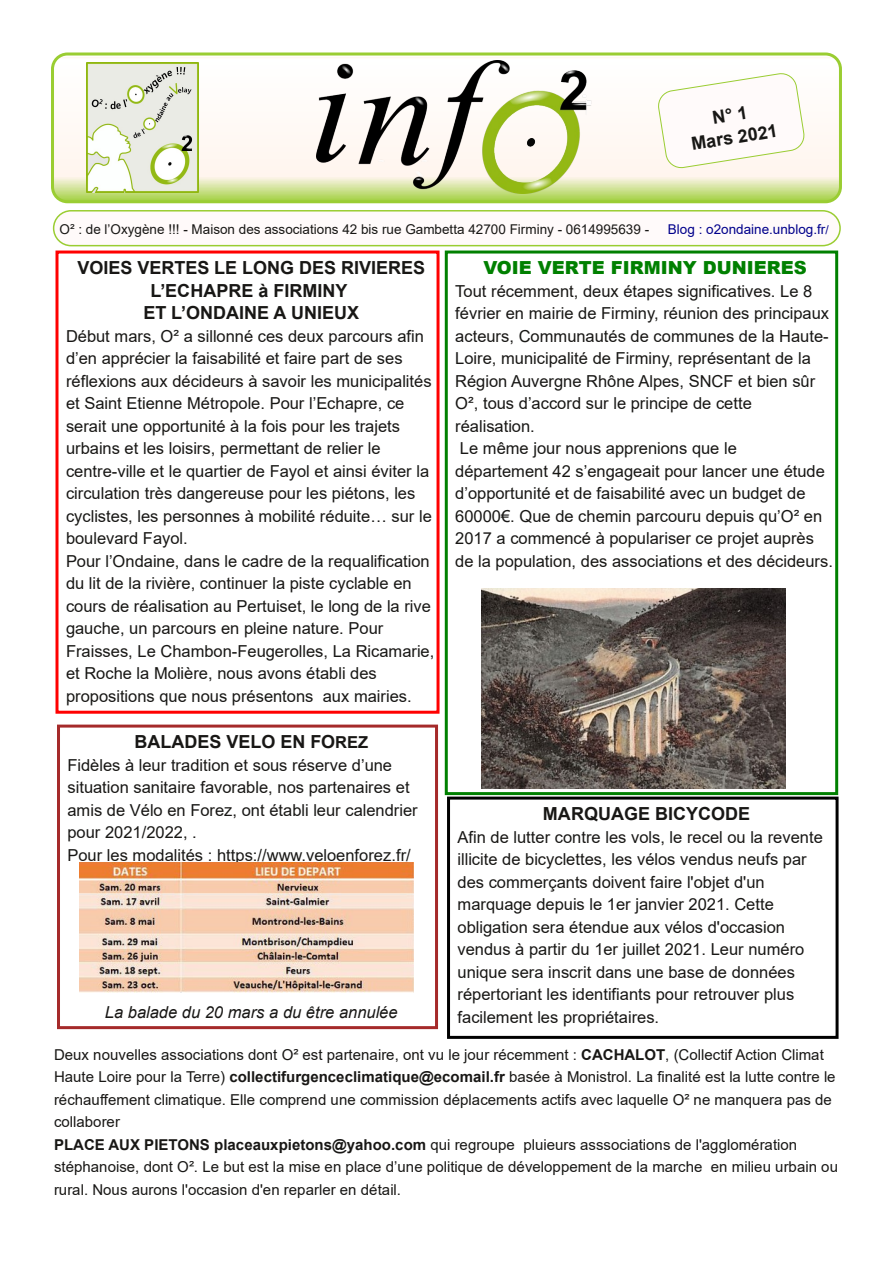
<style>
.page{position:relative;width:893px;height:1263px;background:#fff}
.page>*{position:absolute;margin:0;border:0;box-sizing:border-box;transform-origin:0 0}
.t1{font:700 18px/22.5px "Arial";color:#181715;text-align:center}
.t2{font:900 18px "Arial";color:#008000}
.t3{font:16.5px/22.5px "Arial";color:#181715}
.t4{font:italic 16.5px "Arial";color:#181715}
.t5{font:15px/22.5px "Arial";letter-spacing:.005em;color:#181715}
.t6{font:13.5px "Arial";color:#181715}
.t7{font:13.5px "Arial";color:#00008b}
.s1{font-size:12px}
.s2{font-size:16.5px}
.s3{font-weight:700}
</style>
<div class="page">
<svg style="left:52px;top:54px;width:788px;height:148px;fill:#fff8f4"></svg>
<div style="left:51px;top:52px;width:791px;height:151px;border:3px solid #9acd32;border-radius:15px"></div>
<svg style="left:655px;top:71px;width:152px;height:100px"></svg>
<div style="left:54px;top:211px;width:786px;height:35px;background:#fffafa;border-radius:17px"></div>
<div style="left:53px;top:210px;width:788px;height:36px;border:2px solid #9acd32;border-radius:17px"></div>
<img style="left:317px;top:61px;width:277px;height:133px">
<img style="left:86px;top:62px;width:113px;height:131px">
<div style="left:57px;top:724px;width:381px;height:305px;border:3px solid #a52a2a"></div>
<img style="left:80px;top:863px;width:333px;height:130px">
<div style="left:445px;top:250px;width:393px;height:545px;border:3px solid #008000"></div>
<div style="left:56px;top:250px;width:384px;height:464px;border:3px solid #f00"></div>
<img style="left:482px;top:589px;width:304px;height:199px">
<div style="left:447px;top:796px;width:391px;height:243px;border:3px solid #000"></div>
<p class="t1" style="left:686px;top:111px;width:89px;rotate:-9deg">N° 1<br>Mars 2021</p>
<p class="t6" style="left:60px;top:222px;width:591px">O² : de l’Oxygène !!! - Maison des associations 42 bis rue Gambetta 42700 Firminy - 0614995639 -</p>
<p class="t7" style="left:668px;top:222px;width:162px">Blog : o2ondaine.unblog.fr<span class="s1">/</span></p>
<p class="t1" style="left:77px;top:257px;width:349px">VOIES VERTES LE LONG DES RIVIERES<br>L’ECHAPRE à FIRMINY<br>ET L’ONDAINE A UNIEUX</p>
<p class="t3" style="left:66px;top:325px;width:370px">Début mars, O² a sillonné ces deux parcours afin d’en apprécier la faisabilité et faire part de ses réflexions aux décideurs à savoir les municipalités et Saint Etienne Métropole. Pour l’Echapre, ce serait une opportunité à la fois pour les trajets urbains et les loisirs, permettant de relier le centre-ville et le quartier de Fayol et ainsi éviter la circulation très dangereuse pour les piétons, les cyclistes, les personnes à mobilité réduite… sur le boulevard Fayol.<br>Pour l’Ondaine, dans le cadre de la requalification du lit de la rivière, continuer la piste cyclable en cours de réalisation au Pertuiset, le long de la rive gauche, un parcours en pleine nature. Pour Fraisses, Le Chambon-Feugerolles, La Ricamarie, et Roche la Molière, nous avons établi des propositions que nous présentons aux mairies.</p>
<p class="t2" style="left:483px;top:254px;width:325px">VOIE VERTE FIRMINY DUNIERES</p>
<p class="t3" style="left:455px;top:280px;width:379px">Tout récemment, deux étapes significatives. Le 8 février en mairie de Firminy, réunion des principaux acteurs, Communautés de communes de la Haute-Loire, municipalité de Firminy, représentant de la Région Auvergne Rhône Alpes, SNCF et bien sûr O², tous d’accord sur le principe de cette réalisation.<br>Le même jour nous apprenions que le<br>département 42 s’engageait pour lancer une étude d’opportunité et de faisabilité avec un budget de 60000€. Que de chemin parcouru depuis qu’O² en 2017 a commencé à populariser ce projet auprès de la population, des associations et des décideurs.</p>
<p class="t1" style="left:134px;top:731px;width:235px">BALADES VELO EN FO<span class="s2">REZ</span></p>
<p class="t3" style="left:68px;top:754px;width:352px">Fidèles à leur tradition et sous réserve d’une situation sanitaire favorable, nos partenaires et amis de Vélo en Forez, ont établi leur calendrier pour 2021/2022, .<br>Pour les modalités : https://www.veloenforez.fr/</p>
<p class="t1" style="left:543px;top:803px;width:209px">MARQUAGE BICYCODE</p>
<p class="t3" style="left:458px;top:826px;width:367px">Afin de lutter contre les vols, le recel ou la revente illicite de bicyclettes, les vélos vendus neufs par des commerçants doivent faire l'objet d'un marquage depuis le 1er janvier 2021. Cette obligation sera étendue aux vélos d'occasion vendus à partir du 1er juillet 2021. Leur numéro unique sera inscrit dans une base de données répertoriant les identifiants pour retrouver plus facilement les propriétaires.</p>
<p class="t5" style="left:54px;top:1043px;width:785px">Deux nouvelles associations dont O² est partenaire, ont vu le jour récemment : <span class="s3">CACHALOT</span>, (Collectif Action Climat Haute Loire pour la Terre) <span class="s3">collectifurgenceclimatique@ecomail.fr</span> basée à Monistrol. La finalité est la lutte contre le réchauffement climatique. Elle comprend une commission déplacements actifs avec laquelle O² ne manquera pas de collaborer<br><span class="s3">PLACE AUX PIETONS placeauxpietons@yahoo.com</span> qui regroupe pluieurs asssociations de l'agglomération stéphanoise, dont O². Le but est la mise en place d’une politique de développement de la marche en milieu urbain ou rural. Nous aurons l'occasion d'en reparler en détail.</p>
<p class="t4" style="left:105px;top:1003px;width:294px">La balade du 20 mars a du être annulée</p>
</div>
